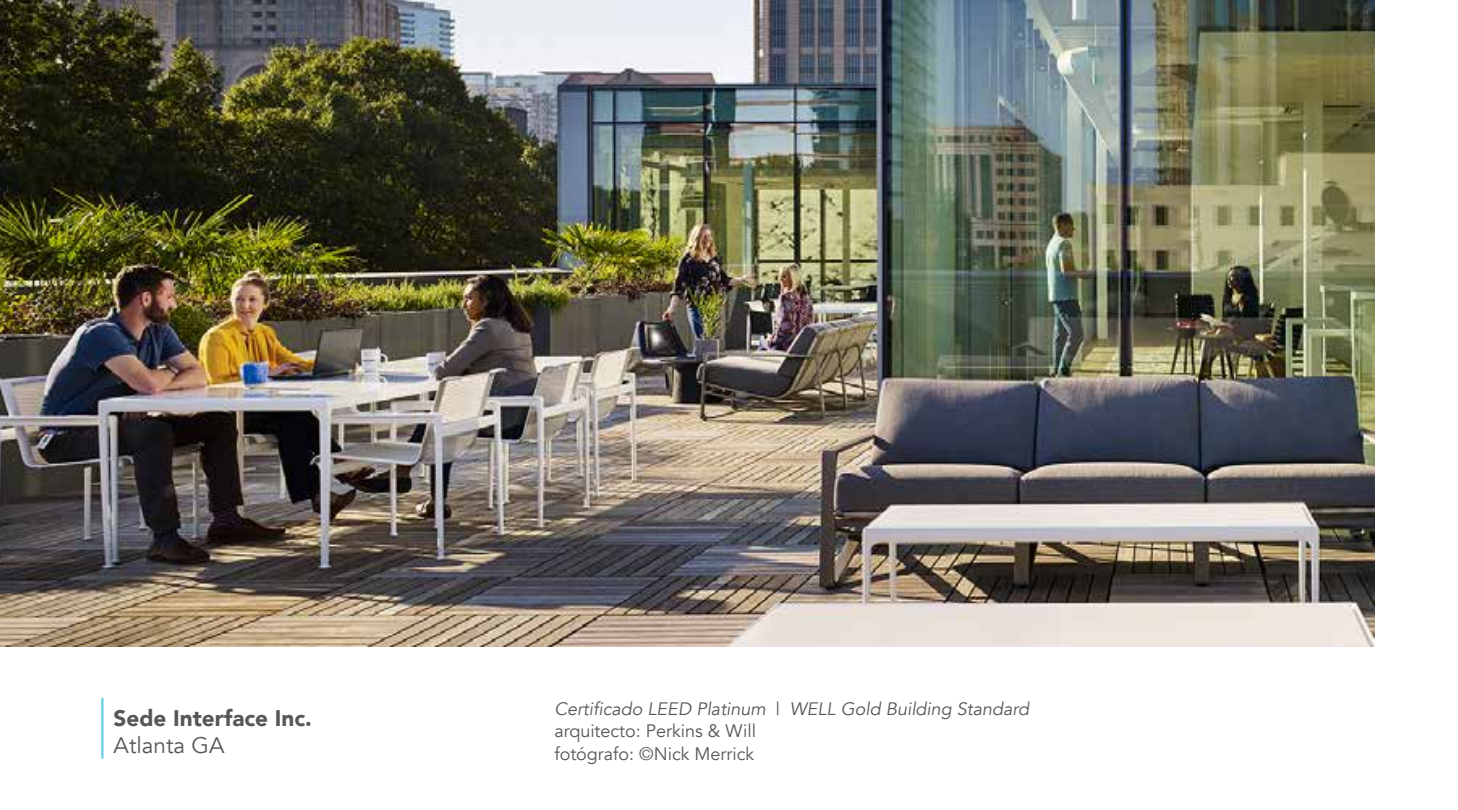
<style>
.page{position:relative;width:1458px;height:810px;background:#fff}
.page>*{position:absolute;margin:0;border:0;box-sizing:border-box;transform-origin:0 0}
.t1{font:900 22.5px "Avenir";color:#555759}
.t2{font:22.5px "Avenir";color:#555759}
.t3{font:italic 18px/22.5px "Avenir";color:#555759}
.s1{font-style:normal}
</style>
<div class="page">
<img style="left:0;top:0;width:1374px;height:646px">
<hr style="left:101px;top:698px;width:3px;height:61px;background:#66cfe2">
<p class="t1" style="left:114px;top:699px;width:200px">Sede Interface Inc.</p>
<p class="t2" style="left:114px;top:732px;width:112px">Atlanta GA</p>
<p class="t3" style="left:554px;top:698px;width:476px">Certificado LEED Platinum <span class="s1">|</span> WELL Gold Building Standard <span class="s1">arquitecto: Perkins &amp; Will<br>fotógrafo: ©Nick Merrick</span></p>
</div>
